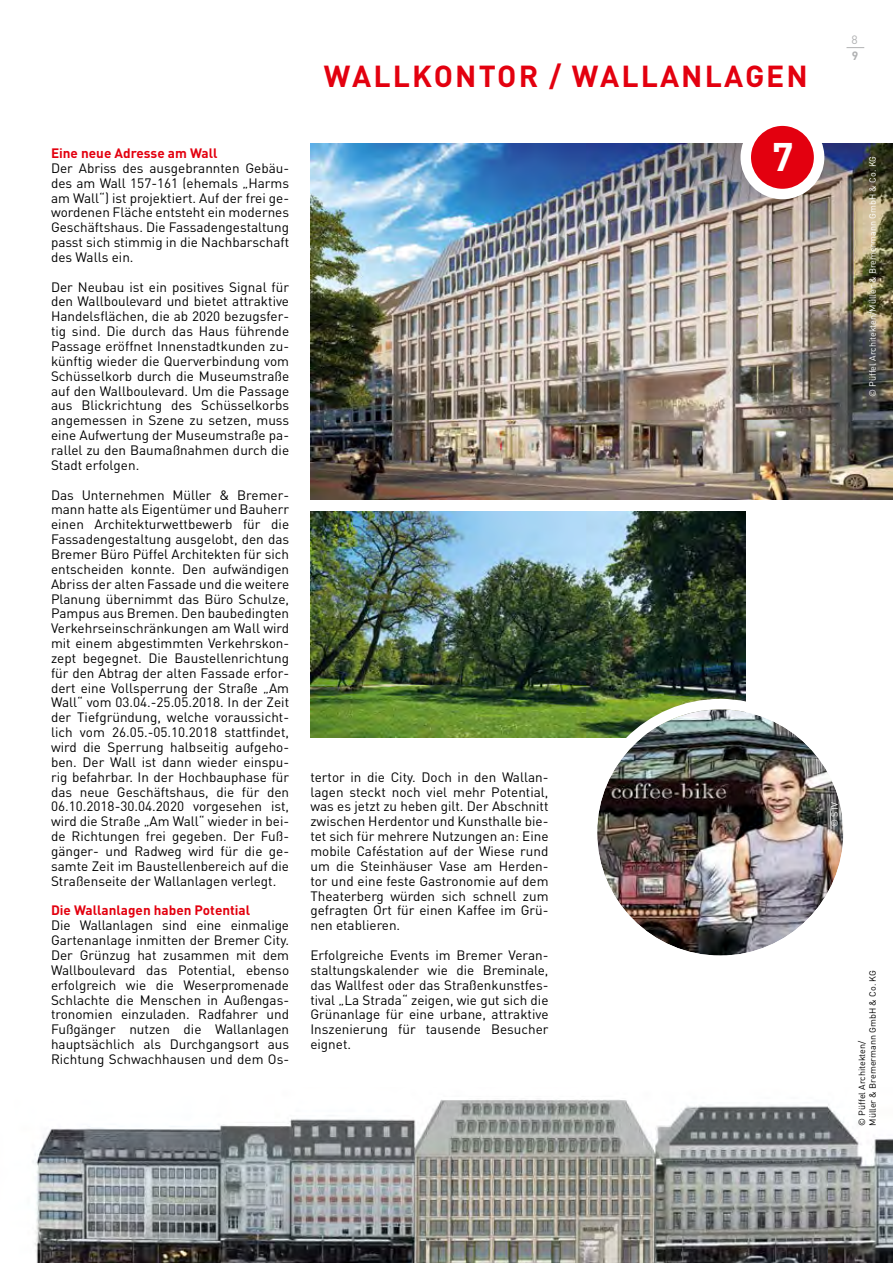
<style>
.page{position:relative;width:893px;height:1263px;background:#fff}
.page>*{position:absolute;margin:0;border:0;box-sizing:border-box;transform-origin:0 0}
.t1{font:700 39.45px "DIN Pro";color:#fff}
.t2{font:700 30px "DIN Pro";letter-spacing:.07em;color:#e3000f}
.t3{font:13.5px/14.9px "DIN Pro";color:#000;text-align:justify}
.t4{font:700 13.5px "DIN Pro";color:#e3000f}
.t5{font:12px "DIN Pro";color:#b1b2b3}
.t6{font:700 12px "DIN Pro";color:#b1b2b3}
.t7{font:9px "DIN Pro";color:#fff}
.t8{font:9px/10.8px "DIN Pro";color:#000}
</style>
<div class="page">
<img style="left:32px;top:1099px;width:861px;height:164px">
<svg style="left:846px;top:47px;width:18px;height:1px"></svg>
<img style="left:310px;top:512px;width:436px;height:225px">
<img style="left:310px;top:143px;width:583px;height:357px">
<svg style="left:746px;top:121px;width:73px;height:73px;background:#e72532"></svg>
<div style="left:740px;top:115px;width:84px;height:84px;border:10px solid #fff;border-radius:50%"></div>
<img style="left:597px;top:709px;width:246px;height:246px;border-radius:123px">
<div style="left:587px;top:699px;width:267px;height:267px;border:10px solid #fff;border-radius:50%"></div>
<h2 class="t2" style="left:324px;top:55px;width:70px">Wallko</h2>
<h2 class="t2" style="left:455px;top:55px;width:354px">ntor / Wallanlagen</h2>
<p class="t4" style="left:51px;top:144px;width:168px">Eine neue Adresse am Wall</p>
<p class="t3" style="left:51px;top:160px;width:240px">Der Abriss des ausgebrannten Gebäu&shy;des am Wall 157-161 (ehemals „Harms am Wall“) ist projektiert. Auf der frei ge&shy;wordenen Fläche entsteht ein modernes Geschäftshaus. Die Fassadengestaltung passt sich stimmig in die Nachbarschaft des Walls ein.</p>
<p class="t3" style="left:51px;top:279px;width:240px">Der Neubau ist ein positives Signal für den Wallboulevard und bietet attraktive Handelsflächen, die ab 2020 bezugsfer&shy;tig sind. Die durch das Haus führende Passage eröffnet Innenstadtkunden zu&shy;künftig wieder die Querverbindung vom Schüsselkorb durch die Museumstraße auf den Wallboulevard. Um die Passage aus Blickrichtung des Schüsselkorbs angemessen in Szene zu setzen, muss eine Aufwertung der Museumstraße pa&shy;rallel zu den Baumaßnahmen durch die Stadt erfolgen.</p>
<p class="t3" style="left:51px;top:487px;width:240px">Das Unternehmen Müller &amp; Bremer&shy;mann hatte als Eigentümer und Bauherr einen Architekturwettbewerb für die Fassadengestaltung ausgelobt, den das Bremer Büro Püffel Architekten für sich entscheiden konnte. Den aufwändigen Abriss der alten Fassade und die weitere Planung übernimmt das Büro Schulze, Pampus aus Bremen. Den baubedingten Verkehrseinschränkungen am Wall wird mit einem abgestimmten Verkehrskon&shy;zept begegnet. Die Baustellenrichtung für den Abtrag der alten Fassade erfor&shy;dert eine Vollsperrung der Straße „Am Wall“ vom 03.04.-25.05.2018. In der Zeit der Tiefgründung, welche voraussicht&shy;lich vom 26.05.-05.10.2018 stattfindet, wird die Sperrung halbseitig aufgeho&shy;ben. Der Wall ist dann wieder einspu&shy;rig befahrbar. In der Hochbauphase für das neue Geschäftshaus, die für den 06.10.2018-30.04.2020 vorgesehen ist, wird die Straße „Am Wall“ wieder in bei&shy;de Richtungen frei gegeben. Der Fuß&shy;gänger- und Radweg wird für die ge&shy;samte Zeit im Baustellenbereich auf die Straßenseite der Wallanlagen verlegt.</p>
<p class="t4" style="left:51px;top:901px;width:201px">Die Wallanlagen haben Potential</p>
<p class="t3" style="left:51px;top:917px;width:240px">Die Wallanlagen sind eine einmalige Gartenanlage inmitten der Bremer City.<br>Der Grünzug hat zusammen mit dem Wallboulevard das Potential, ebenso erfolgreich wie die Weserpromenade Schlachte die Menschen in Außengas&shy;tronomien einzuladen. Radfahrer und Fußgänger nutzen die Wallanlagen hauptsächlich als Durchgangsort aus Richtung Schwachhausen und dem Os-</p>
<p class="t3" style="left:310px;top:769px;width:240px">tertor in die City. Doch in den Wallan&shy;lagen steckt noch viel mehr Potential, was es jetzt zu heben gilt. Der Abschnitt zwischen Herdentor und Kunsthalle bie&shy;tet sich für mehrere Nutzungen an: Eine mobile Caféstation auf der Wiese rund um die Steinhäuser Vase am Herden&shy;tor und eine feste Gastronomie auf dem Theaterberg würden sich schnell zum gefragten Ort für einen Kaffee im Grü&shy;nen etablieren.</p>
<p class="t3" style="left:310px;top:947px;width:240px">Erfolgreiche Events im Bremer Veran&shy;staltungskalender wie die Breminale, das Wallfest oder das Straßenkunstfes&shy;tival „La Strada“ zeigen, wie gut sich die Grünanlage für eine urbane, attraktive Inszenierung für tausende Besucher eignet.</p>
<h1 class="t1" style="left:772px;top:130px;width:23px">7</h1>
<p class="t5" style="left:851px;top:32px;width:8px">8</p>
<p class="t6" style="left:852px;top:47px;width:8px">9</p>
<p class="t7" style="left:867px;top:397px;width:243px;rotate:-90deg">© Püffel Architekten/Müller &amp; Bremermann GmbH &amp; Co. KG</p>
<p class="t7" style="left:828px;top:827px;width:27px;rotate:-90deg">© STV</p>
<p class="t8" style="left:856px;top:1126px;width:157px;rotate:-90deg">© Püffel Architekten/<br>Müller &amp; Bremermann GmbH &amp; Co. KG</p>
</div>
